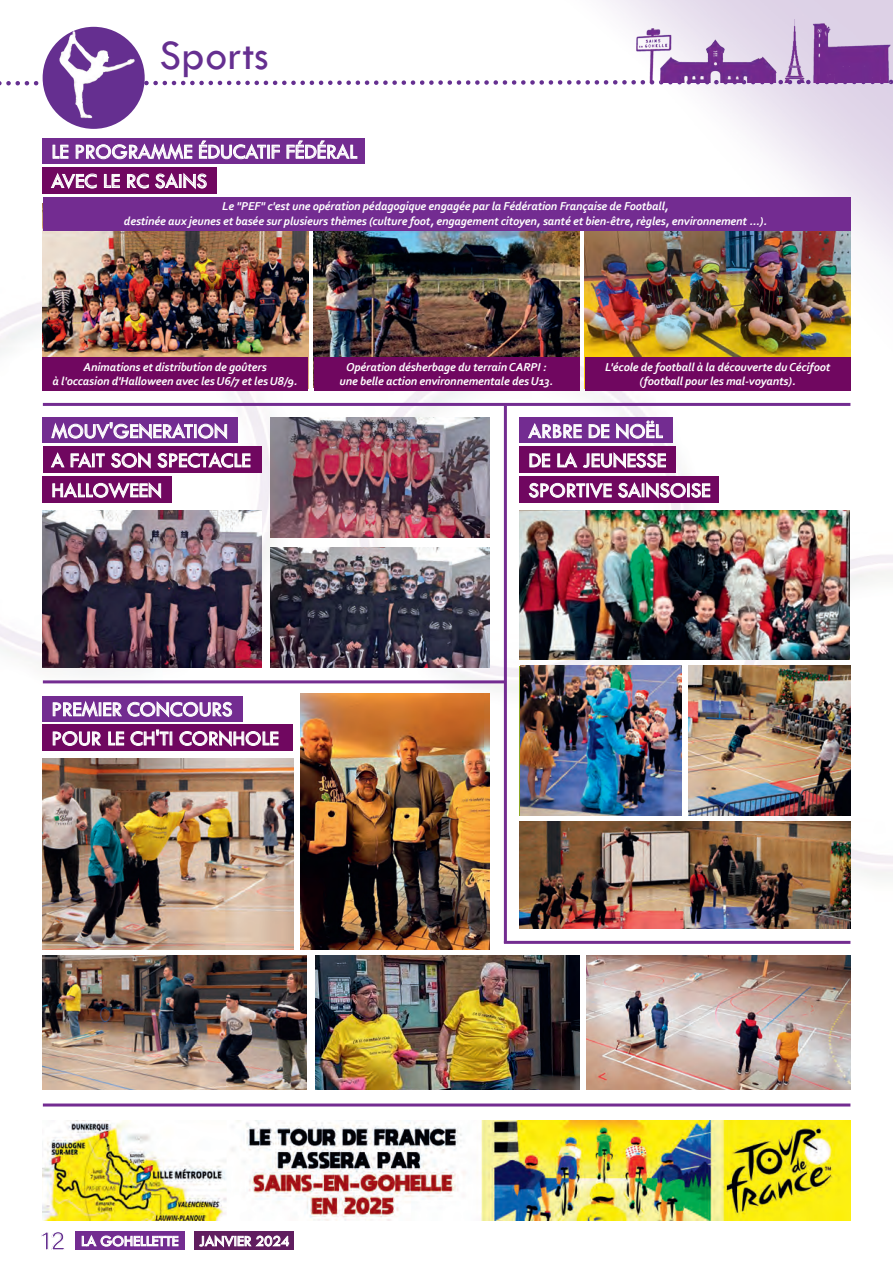
<style>
.page{position:relative;width:893px;height:1263px;background:#fff}
.page>*{position:absolute;margin:0;border:0;box-sizing:border-box;transform-origin:0 0}
.t1{font:43.5px "Tw Cen";color:#652f90}
.t2{font:21px "Tw Cen";color:#fff}
.t3{font:15.3px "Tw Cen";color:#fff}
.t4{font:italic 700 12px/14.4px "Corbel";letter-spacing:-.01em;color:#fff;text-align:center}
.s1{font-family:"Acumin Variable Concept";font-size:27px;color:#653090}
</style>
<div class="page">
<img style="left:0;top:0;width:893px;height:1250px">
<svg style="left:0;top:77px;width:893px;height:11px"></svg>
<div style="left:43px;top:27px;width:102px;height:102px;background:#652f90;border-radius:50%"></div>
<img style="left:52px;top:31px;width:88px;height:88px">
<img style="left:636px;top:19px;width:257px;height:64px">
<div style="left:43px;top:138px;width:322px;height:26px;background:#732c91"></div>
<div style="left:43px;top:418px;width:195px;height:25px;background:#732c91"></div>
<div style="left:43px;top:696px;width:200px;height:25px;background:#732c91"></div>
<div style="left:520px;top:418px;width:153px;height:25px;background:#732c91"></div>
<div style="left:43px;top:167px;width:174px;height:26px;background:#700760"></div>
<div style="left:43px;top:447px;width:218px;height:26px;background:#700760"></div>
<div style="left:43px;top:725px;width:250px;height:26px;background:#700760"></div>
<div style="left:520px;top:447px;width:156px;height:26px;background:#700760"></div>
<div style="left:43px;top:477px;width:129px;height:26px;background:#700760"></div>
<div style="left:520px;top:477px;width:199px;height:26px;background:#700760"></div>
<div style="left:75px;top:1231px;width:109px;height:18px;background:#732c91"></div>
<div style="left:194px;top:1231px;width:100px;height:18px;background:#601d5f"></div>
<img style="left:43px;top:231px;width:265px;height:127px">
<img style="left:314px;top:231px;width:265px;height:127px">
<img style="left:43px;top:1120px;width:807px;height:100px">
<img style="left:585px;top:231px;width:265px;height:127px">
<div style="left:43px;top:197px;width:807px;height:34px;background:#732c91"></div>
<div style="left:43px;top:358px;width:265px;height:33px;background:#700760"></div>
<div style="left:314px;top:358px;width:266px;height:33px;background:#700760"></div>
<div style="left:585px;top:358px;width:266px;height:33px;background:#700760"></div>
<img style="left:43px;top:510px;width:219px;height:158px">
<img style="left:520px;top:510px;width:330px;height:149px">
<img style="left:520px;top:666px;width:161px;height:149px">
<img style="left:689px;top:666px;width:161px;height:149px">
<img style="left:520px;top:822px;width:330px;height:106px">
<img style="left:270px;top:417px;width:219px;height:121px">
<img style="left:270px;top:547px;width:219px;height:121px">
<img style="left:301px;top:693px;width:188px;height:256px">
<img style="left:43px;top:758px;width:251px;height:191px">
<img style="left:43px;top:956px;width:264px;height:134px">
<img style="left:315px;top:956px;width:264px;height:134px">
<img style="left:586px;top:956px;width:264px;height:134px">
<hr style="left:43px;top:403px;width:807px;height:3px;background:#732c91">
<hr style="left:43px;top:680px;width:462px;height:3px;background:#732c91">
<hr style="left:504px;top:405px;width:3px;height:538px;background:#732c91">
<hr style="left:43px;top:1103px;width:807px;height:3px;background:#732c91">
<hr style="left:504px;top:941px;width:346px;height:3px;background:#732c91">
<p class="t1" style="left:160px;top:29px;width:111px">Sports</p>
<p class="t2" style="left:51px;top:139px;width:307px">LE PROGRAMME ÉDUCATIF FÉDÉRAL</p>
<p class="t2" style="left:51px;top:168px;width:157px">AVEC LE RC SAINS</p>
<p class="t4" style="left:124px;top:199px;width:644px">Le "PEF" c'est une opération pédagogique engagée par la Fédération Française de Football,<br>destinée aux jeunes et basée sur plusieurs thèmes (culture foot, engagement citoyen, santé et bien-être, règles, environnement ...).</p>
<p class="t4" style="left:53px;top:359px;width:246px">Animations et distribution de goûters<br>à l'occasion d'Halloween avec les U6/7 et les U8/9.</p>
<p class="t4" style="left:340px;top:359px;width:215px">Opération désherbage du terrain CARPI : une belle action environnementale des U13.</p>
<p class="t4" style="left:605px;top:359px;width:227px">L'école de football à la découverte du Cécifoot (football pour les mal-voyants).</p>
<p class="t2" style="left:51px;top:418px;width:178px">MOUV'GENERATION</p>
<p class="t2" style="left:51px;top:448px;width:201px">A FAIT SON SPECTACLE</p>
<p class="t2" style="left:529px;top:418px;width:136px">ARBRE DE NOËL</p>
<p class="t2" style="left:529px;top:448px;width:139px">DE LA JEUNESSE</p>
<p class="t2" style="left:51px;top:478px;width:112px">HALLOWEEN</p>
<p class="t2" style="left:529px;top:478px;width:183px">SPORTIVE SAINSOISE</p>
<p class="t2" style="left:51px;top:696px;width:183px">PREMIER CONCOURS</p>
<p class="t2" style="left:51px;top:726px;width:229px">POUR LE CH'TI CORNHOLE</p>
<p class="t3" style="left:41px;top:1232px;width:139px"><span class="s1">12</span> LA GOHELLETTE</p>
<p class="t3" style="left:199px;top:1232px;width:92px">JANVIER 2024</p>
</div>
